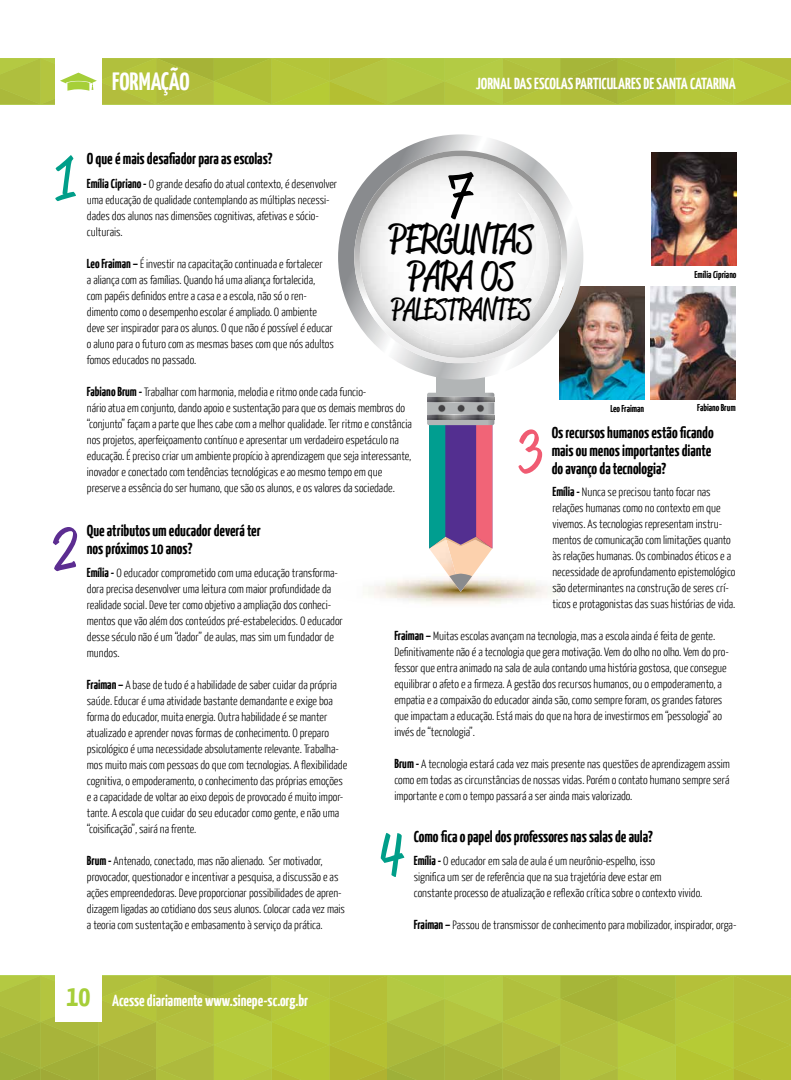
<style>
.page{position:relative;width:791px;height:1080px;background:#fff}
.page>*{position:absolute;margin:0;border:0;box-sizing:border-box;transform-origin:0 0}
.t1{font:60px "Reklame Script Regular DEMO";color:#009e89}
.t2{font:60px "Reklame Script Regular DEMO";color:#5c2d91}
.t3{font:60px "Reklame Script Regular DEMO";color:#f05b72}
.t4{font:60px "Reklame Script Regular DEMO";color:#000}
.t5{font:40px/36.4px "Reklame Script Regular DEMO";color:#000;text-align:center}
.t6{font:30px "Reklame Script Regular DEMO";color:#000}
.t7{font:700 25px "Yanone Kaffeesatz";color:#fff}
.t8{font:700 16px/18px "Yanone Kaffeesatz";color:#000}
.t9{font:700 16px "Yanone Kaffeesatz";color:#fff}
.t10{font:300 12px/16px "Yanone Kaffeesatz";color:#000}
.t11{font:700 10px "Yanone Kaffeesatz";color:#000}
.s1{font-weight:700;font-size:13px}
.s2{font-size:30px;color:#a6ce39}
</style>
<div class="page">
<img style="left:559px;top:286px;width:85px;height:113px">
<img style="left:368px;top:578px;width:185px;height:26px">
<div style="left:437px;top:364px;width:47px;height:29px;background:#b2b5b6"></div>
<svg style="left:427px;top:393px;width:67px;height:199px;background:#95889e"></svg>
<img style="left:427px;top:397px;width:67px;height:5px">
<img style="left:427px;top:414px;width:67px;height:6px">
<img style="left:427px;top:415px;width:67px;height:4px">
<img style="left:427px;top:398px;width:67px;height:3px">
<svg style="left:338px;top:134px;width:245px;height:255px"></svg>
<svg style="left:354px;top:151px;width:213px;height:212px"></svg>
<img style="left:396px;top:192px;width:153px;height:153px">
<svg style="left:0;top:976px;width:791px;height:104px;background:#b0bf3a"></svg>
<div style="left:55px;top:975px;width:47px;height:47px;background:#fff"></div>
<svg style="left:0;top:58px;width:791px;height:46px;background:#b5c545"></svg>
<img style="left:651px;top:152px;width:85px;height:113px">
<img style="left:651px;top:286px;width:85px;height:113px">
<h3 class="t7" style="left:112px;top:66px;width:79px">FORMAÇÃO</h3>
<h3 class="t9" style="left:476px;top:74px;width:261px">JORNAL DAS ESCOLAS PARTICULARES DE SANTA CATARINA</h3>
<h1 class="t1" style="left:56px;top:152px;width:20px">1</h1>
<h3 class="t8" style="left:87px;top:149px;width:187px">O que é mais desafiador para as escolas?</h3>
<h1 class="t4" style="left:449px;top:170px;width:25px">7</h1>
<h2 class="t5" style="left:389px;top:223px;width:145px">PERGUNTAS<br>PARA OS</h2>
<h3 class="t6" style="left:391px;top:296px;width:141px">PALESTRANTES</h3>
<p class="t10" style="left:87px;top:175px;width:252px"><span class="s1">Emília Cipriano -</span> O grande desafio do atual contexto, é desenvolver uma educação de qualidade contemplando as múltiplas necessi&shy;dades dos alunos nas dimensões cognitivas, afetivas e sócio&shy;culturais.</p>
<p class="t10" style="left:87px;top:255px;width:249px"><span class="s1">Leo Fraiman –</span> É investir na capacitação continuada e fortalecer<br>a aliança com as famílias. Quando há uma aliança fortalecida,<br>com papéis definidos entre a casa e a escola, não só o ren&shy;dimento como o desempenho escolar é ampliado. O ambiente deve ser inspirador para os alunos. O que não é possível é educar o aluno para o futuro com as mesmas bases com que nós adultos fomos educados no passado.</p>
<p class="t10" style="left:87px;top:383px;width:327px"><span class="s1">Fabiano Brum -</span> Trabalhar com harmonia, melodia e ritmo onde cada funcio-<br>nário atua em conjunto, dando apoio e sustentação para que os demais membros do “conjunto” façam a parte que lhes cabe com a melhor qualidade. Ter ritmo e constância nos projetos, aperfeiçoamento contínuo e apresentar um verdadeiro espetáculo na educação. É preciso criar um ambiente propício à aprendizagem que seja interessante, inovador e conectado com tendências tecnológicas e ao mesmo tempo em que preserve a essência do ser humano, que são os alunos, e os valores da sociedade.</p>
<p class="t11" style="left:694px;top:268px;width:43px">Emília Cipriano</p>
<p class="t11" style="left:610px;top:402px;width:35px">Leo Fraiman</p>
<p class="t11" style="left:697px;top:402px;width:40px">Fabiano Brum</p>
<h1 class="t3" style="left:519px;top:427px;width:24px">3</h1>
<h3 class="t8" style="left:552px;top:423px;width:163px">Os recursos humanos estão ficando mais ou menos importantes diante do avanço da tecnologia?</h3>
<p class="t10" style="left:552px;top:483px;width:184px"><span class="s1">Emília -</span> Nunca se precisou tanto focar nas relações humanas como no contexto em que vivemos. As tecnologias representam instru&shy;mentos de comunicação com limitações quanto às relações humanas. Os combinados éticos e a necessidade de aprofundamento epistemológico são determinantes na construção de seres crí&shy;ticos e protagonistas das suas histórias de vida.</p>
<p class="t10" style="left:394px;top:627px;width:336px"><span class="s1">Fraiman –</span> Muitas escolas avançam na tecnologia, mas a escola ainda é feita de gente.<br>Definitivamente não é a tecnologia que gera motivação. Vem do olho no olho. Vem do pro&shy;fessor que entra animado na sala de aula contando uma história gostosa, que consegue equilibrar o afeto e a firmeza. A gestão dos recursos humanos, ou o empoderamento, a empatia e a compaixão do educador ainda são, como sempre foram, os grandes fatores que impactam a educação. Está mais do que na hora de investirmos em “pessologia” ao invés de “tecnologia”.</p>
<p class="t10" style="left:394px;top:755px;width:337px;text-align:justify"><span class="s1">Brum -</span> A tecnologia estará cada vez mais presente nas questões de aprendizagem assim como em todas as circunstâncias de nossas vidas. Porém o contato humano sempre será importante e com o tempo passará a ser ainda mais valorizado.</p>
<h1 class="t2" style="left:54px;top:524px;width:24px">2</h1>
<h3 class="t8" style="left:87px;top:521px;width:175px">Que atributos um educador deverá ter nos próximos 10 anos?</h3>
<p class="t10" style="left:87px;top:565px;width:258px"><span class="s1">Emília -</span> O educador comprometido com uma educação transforma&shy;dora precisa desenvolver uma leitura com maior profundidade da realidade social. Deve ter como objetivo a ampliação dos conheci&shy;mentos que vão além dos conteúdos pré-estabelecidos. O educador desse século não é um “dador” de aulas, mas sim um fundador de mundos.</p>
<p class="t10" style="left:87px;top:677px;width:262px"><span class="s1">Fraiman –</span> A base de tudo é a habilidade de saber cuidar da própria saúde. Educar é uma atividade bastante demandante e exige boa forma do educador, muita energia. Outra habilidade é se manter atualizado e aprender novas formas de conhecimento. O preparo psicológico é uma necessidade absolutamente relevante. Trabalha&shy;mos muito mais com pessoas do que com tecnologias. A flexibilidade cognitiva, o empoderamento, o conhecimento das próprias emoções e a capacidade de voltar ao eixo depois de provocado é muito impor&shy;tante. A escola que cuidar do seu educador como gente, e não uma “coisificação”, sairá na frente.</p>
<p class="t10" style="left:87px;top:853px;width:260px"><span class="s1">Brum -</span> Antenado, conectado, mas não alienado. Ser motivador, provocador, questionador e incentivar a pesquisa, a discussão e as ações empreendedoras. Deve proporcionar possibilidades de apren&shy;dizagem ligadas ao cotidiano dos seus alunos. Colocar cada vez mais a teoria com sustentação e embasamento à serviço da prática.</p>
<h1 class="t1" style="left:381px;top:830px;width:24px">4</h1>
<h3 class="t8" style="left:414px;top:827px;width:241px">Como fica o papel dos professores nas salas de aula?</h3>
<p class="t10" style="left:414px;top:853px;width:290px"><span class="s1">Emília -</span> O educador em sala de aula é um neurônio-espelho, isso<br>significa um ser de referência que na sua trajetória deve estar em constante processo de atualização e reflexão crítica sobre o contexto vivido.</p>
<p class="t10" style="left:414px;top:917px;width:324px"><span class="s1">Fraiman –</span> Passou de transmissor de conhecimento para mobilizador, inspirador, orga-</p>
<h3 class="t9" style="left:66px;top:991px;width:243px"><span class="s2">10</span> Acesse diariamente www.sinepe-sc.org.br</h3>
</div>
